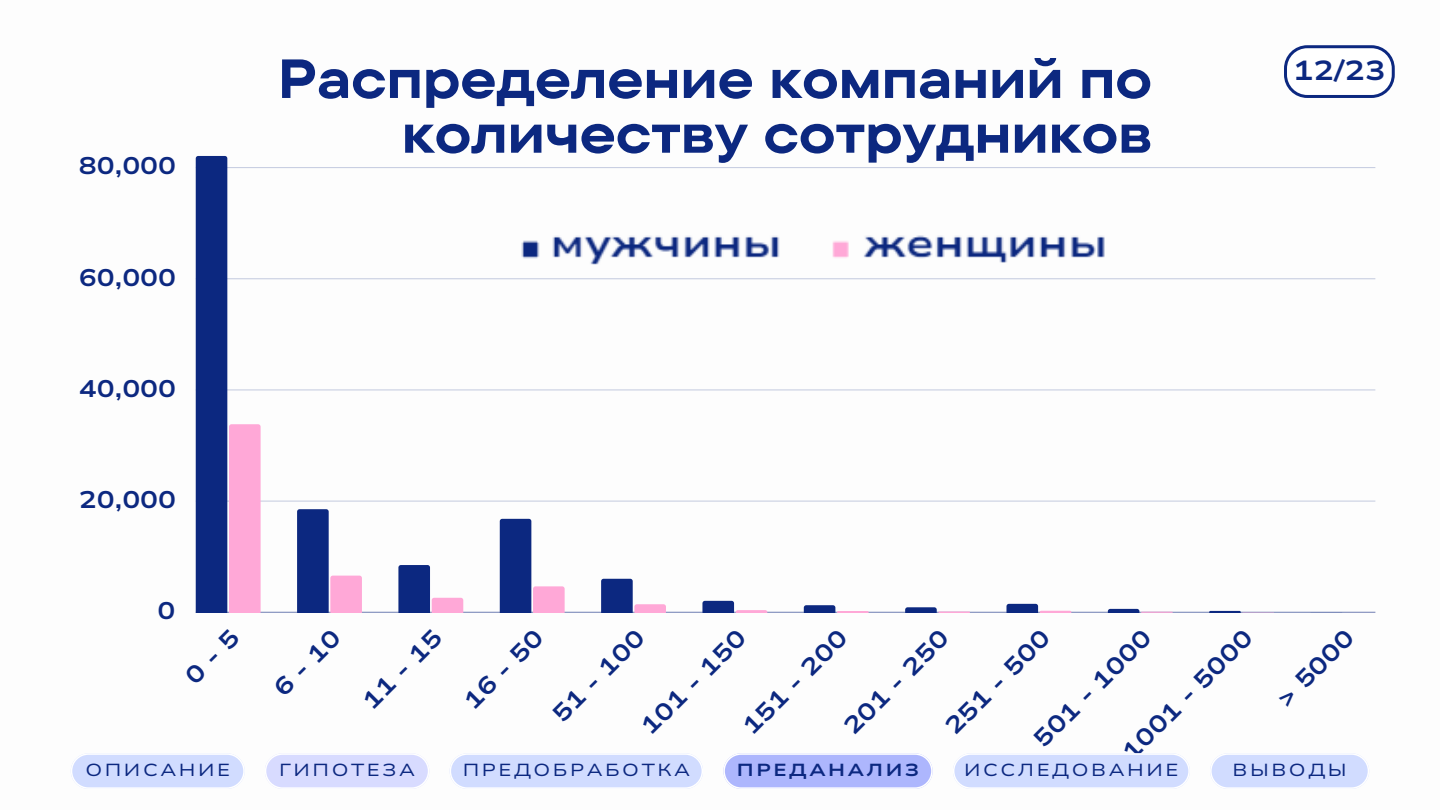
<style>
.page{position:relative;width:1440px;height:810px;background:#fff}
.page>*{position:absolute;margin:0;border:0;box-sizing:border-box;transform-origin:0 0}
.t1{font:700 55.1px/54.8px "TT Commons Pro Exp";letter-spacing:-.02em;color:#0c2880;text-align:right}
.t2{font:700 27.5px "Nunito Sans 10 pt Expanded";color:#0c2880}
.t3{font:700 24px "Nunito Sans 10 pt Expanded";color:#0c2880}
.t4{font:17.4px "Nunito Sans 10 pt Expanded";letter-spacing:.145em;color:#0c2880}
.t5{font:700 17.4px "Nunito Sans 10 pt Expanded";letter-spacing:.145em;color:#0c2880}
</style>
<div class="page">
<hr style="left:196px;top:501px;width:1179px;height:1px;background:#0c2880">
<hr style="left:196px;top:390px;width:1179px;height:1px;background:#0c2880">
<hr style="left:196px;top:278px;width:1179px;height:1px;background:#0c2880">
<hr style="left:196px;top:167px;width:1179px;height:1px;background:#0c2880">
<hr style="left:196px;top:612px;width:1179px;height:1px;background:#0c2880">
<svg style="left:196px;top:156px;width:65px;height:456px"></svg>
<svg style="left:297px;top:509px;width:65px;height:103px"></svg>
<svg style="left:398px;top:565px;width:65px;height:47px"></svg>
<svg style="left:500px;top:519px;width:65px;height:93px"></svg>
<svg style="left:601px;top:579px;width:65px;height:33px"></svg>
<svg style="left:702px;top:601px;width:65px;height:11px"></svg>
<svg style="left:804px;top:605px;width:65px;height:7px"></svg>
<svg style="left:905px;top:607px;width:65px;height:6px"></svg>
<svg style="left:1006px;top:604px;width:65px;height:8px"></svg>
<svg style="left:1108px;top:609px;width:65px;height:4px"></svg>
<svg style="left:1209px;top:611px;width:65px;height:2px"></svg>
<svg style="left:1311px;top:612px;width:64px;height:1px"></svg>
<img style="left:521px;top:235px;width:584px;height:30px">
<svg style="left:1284px;top:45px;width:111px;height:53px"></svg>
<svg style="left:71px;top:753px;width:174px;height:36px;background:#d7e0fe"></svg>
<svg style="left:265px;top:753px;width:164px;height:36px"></svg>
<svg style="left:450px;top:753px;width:253px;height:36px;background:#d6e0fe"></svg>
<svg style="left:723px;top:753px;width:210px;height:36px;background:#b7bffd"></svg>
<svg style="left:953px;top:753px;width:237px;height:36px;background:#d6e0fe"></svg>
<svg style="left:1210px;top:753px;width:159px;height:36px;background:#d7e0fe"></svg>
<p class="t3" style="left:79px;top:150px;width:99px">80,000</p>
<p class="t3" style="left:79px;top:261px;width:99px">60,000</p>
<p class="t3" style="left:79px;top:372px;width:99px">40,000</p>
<p class="t3" style="left:79px;top:484px;width:99px">20,000</p>
<p class="t3" style="left:158px;top:595px;width:19px">0</p>
<p class="t1" style="left:277px;top:50px;width:877px">Распределение компаний по количеству сотрудников</p>
<p class="t2" style="left:1293px;top:53px;width:94px">12/23</p>
<p class="t3" style="left:267px;top:681px;width:84px;rotate:-45deg">6-10</p>
<p class="t3" style="left:355px;top:694px;width:102px;rotate:-45deg">11 - 15</p>
<p class="t3" style="left:457px;top:694px;width:102px;rotate:-45deg">16 - 50</p>
<p class="t3" style="left:545px;top:707px;width:120px;rotate:-45deg">51 - 100</p>
<p class="t3" style="left:1115px;top:745px;width:174px;rotate:-45deg">1001 - 5000</p>
<p class="t3" style="left:1269px;top:692px;width:99px;rotate:-45deg">&gt; 5000</p>
<p class="t3" style="left:634px;top:719px;width:138px;rotate:-45deg">101 - 150</p>
<p class="t3" style="left:735px;top:719px;width:138px;rotate:-45deg">151 - 200</p>
<p class="t3" style="left:837px;top:719px;width:138px;rotate:-45deg">201 - 250</p>
<p class="t3" style="left:938px;top:719px;width:138px;rotate:-45deg">251 - 500</p>
<p class="t3" style="left:1027px;top:732px;width:156px;rotate:-45deg">501 - 1000</p>
<p class="t4" style="left:85px;top:758px;width:146px">ОПИСАНИЕ</p>
<p class="t4" style="left:279px;top:758px;width:138px">ГИПОТЕЗА</p>
<p class="t4" style="left:463px;top:758px;width:229px">ПРЕДОБРАБОТКА</p>
<p class="t5" style="left:737px;top:758px;width:184px">ПРЕДАНАЛИЗ</p>
<p class="t4" style="left:964px;top:758px;width:216px">ИССЛЕДОВАНИЕ</p>
<p class="t4" style="left:1233px;top:758px;width:116px">ВЫВОДЫ</p>
</div>
